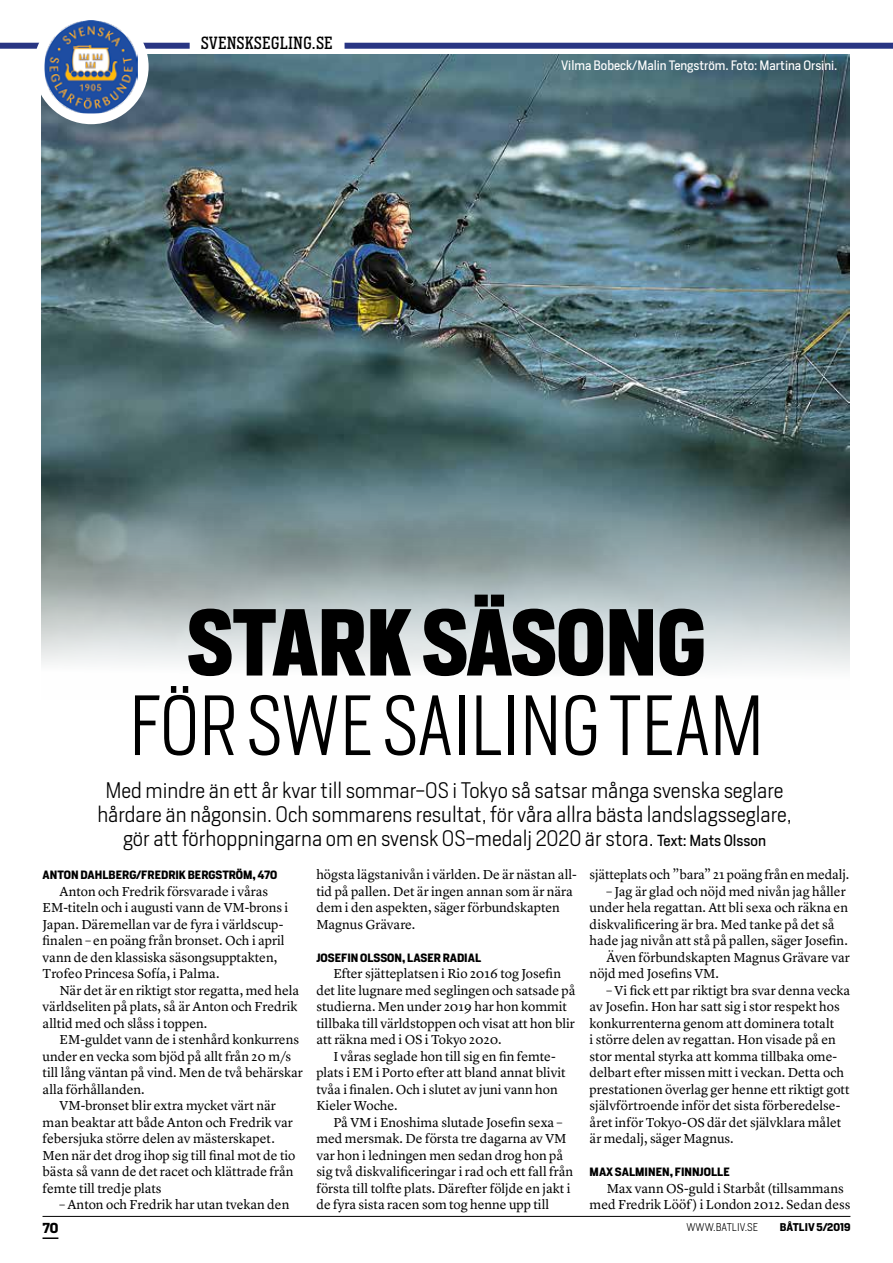
<style>
.page{position:relative;width:893px;height:1263px;background:#fff}
.page>*{position:absolute;margin:0;border:0;box-sizing:border-box;transform-origin:0 0}
.t1{font:700 88.5px "Heron Sans Cond";color:#000}
.t2{font:300 79.5px "Heron Sans Cond";color:#000}
.t3{font:300 21px/24px "Heron Sans";color:#000;text-align:center}
.t4{font:16.5px "Heron Serif Cond";letter-spacing:.04em;color:#000}
.t5{font:13.5px/16.5px "Lyon Text";color:#000}
.t6{font:700 13.5px "Heron Serif";color:#000}
.t7{font:12.75px "Heron Sans";color:#fff}
.t8{font:700 11.25px "Heron Sans";color:#000}
.t9{font:300 10.5px "Heron Sans";color:#000}
.t10{font:700 10.5px "Heron Sans";color:#000}
.s1{font-weight:400;font-size:15px}
</style>
<div class="page">
<div style="left:0;top:43px;width:190px;height:6px;background:#283583"></div>
<div style="left:345px;top:43px;width:548px;height:6px;background:#283583"></div>
<hr style="left:43px;top:1216px;width:807px;height:1px;background:#000">
<svg style="left:43px;top:1237px;width:15px;height:2px"></svg>
<img style="left:41px;top:54px;width:808px;height:616px">
<div style="left:34px;top:9px;width:115px;height:115px;background:#fff;border-radius:50%"></div>
<img style="left:45px;top:20px;width:93px;height:93px">
<p class="t4" style="left:201px;top:32px;width:133px">SVENSKSEGLING.SE</p>
<p class="t7" style="left:561px;top:57px;width:278px">Vilma Bobeck/Malin Tengström. Foto: Martina Orsini.</p>
<h1 class="t1" style="left:188px;top:585px;width:520px">STARK SÄSONG</h1>
<h2 class="t2" style="left:129px;top:676px;width:637px">FÖR SWE SAILING TEAM</h2>
<p class="t3" style="left:97px;top:778px;width:696px">Med mindre än ett år kvar till sommar-OS i Tokyo så satsar många svenska seglare hårdare än någonsin. Och sommarens resultat, för våra allra bästa landslagsseglare, gör att förhoppningarna om en svensk OS-medalj 2020 är stora. <span class="s1">Text: Mats Olsson</span></p>
<p class="t5" style="left:316px;top:865px;width:262px">högsta lägstanivån i världen. De är nästan all&shy;tid på pallen. Det är ingen annan som är nära dem i den aspekten, säger förbundskapten Magnus Grävare.</p>
<p class="t8" style="left:316px;top:950px;width:166px">JOSEFIN OLSSON, LASER RADIAL</p>
<p class="t5" style="left:316px;top:964px;width:261px;text-indent:17px">Efter sjätteplatsen i Rio 2016 tog Josefin det lite lugnare med seglingen och satsade på studierna. Men under 2019 har hon kommit tillbaka till världstoppen och visat att hon blir att räkna med i OS i Tokyo 2020.</p>
<p class="t5" style="left:316px;top:1047px;width:251px;text-indent:17px">I våras seglade hon till sig en fin femte&shy;plats i EM i Porto efter att bland annat blivit tvåa i finalen. Och i slutet av juni vann hon Kieler Woche.</p>
<p class="t5" style="left:316px;top:1113px;width:258px;text-indent:17px">På VM i Enoshima slutade Josefin sexa – med mersmak. De första tre dagarna av VM var hon i ledningen men sedan drog hon på sig två diskvalificeringar i rad och ett fall från första till tolfte plats. Därefter följde en jakt i de fyra sista racen som tog henne upp till</p>
<p class="t5" style="left:590px;top:865px;width:261px">sjätteplats och ”bara” 21 poäng från en medalj.</p>
<p class="t5" style="left:607px;top:882px;width:241px">– Jag är glad och nöjd med nivån jag håller</p>
<p class="t5" style="left:590px;top:898px;width:260px">under hela regattan. Att bli sexa och räkna en</p>
<p class="t5" style="left:590px;top:915px;width:246px">diskvalificering är bra. Med tanke på det så</p>
<p class="t5" style="left:590px;top:931px;width:260px">hade jag nivån att stå på pallen, säger Josefin.</p>
<p class="t5" style="left:607px;top:948px;width:245px">Även förbundskapten Magnus Grävare var</p>
<p class="t5" style="left:590px;top:964px;width:131px">nöjd med Josefins VM.</p>
<p class="t5" style="left:590px;top:981px;width:262px;text-indent:17px">– Vi fick ett par riktigt bra svar denna vecka av Josefin. Hon har satt sig i stor respekt hos konkurrenterna genom att dominera totalt<br>i större delen av regattan. Hon visade på en stor mental styrka att komma tillbaka ome&shy;delbart efter missen mitt i veckan. Detta och prestationen överlag ger henne ett riktigt gott självförtroende inför det sista förberedelse&shy;året inför Tokyo-OS där det självklara målet är medalj, säger Magnus.</p>
<p class="t8" style="left:590px;top:1164px;width:142px">MAX SALMINEN, FINNJOLLE</p>
<p class="t5" style="left:590px;top:1179px;width:262px;text-indent:17px">Max vann OS-guld i Starbåt (tillsammans med Fredrik Lööf ) i London 2012. Sedan dess</p>
<p class="t8" style="left:43px;top:867px;width:236px">ANTON DAHLBERG/FREDRIK BERGSTRÖM, 470</p>
<p class="t5" style="left:43px;top:882px;width:247px;text-indent:17px">Anton och Fredrik försvarade i våras EM-titeln och i augusti vann de VM-brons i Japan. Däremellan var de fyra i världscup&shy;finalen – en poäng från bronset. Och i april vann de den klassiska säsongsupptakten, Trofeo Princesa Sofía, i Palma.</p>
<p class="t5" style="left:43px;top:981px;width:258px;text-align:justify;text-indent:17px">När det är en riktigt stor regatta, med hela världseliten på plats, så är Anton och Fredrik alltid med och slåss i toppen.</p>
<p class="t5" style="left:60px;top:1030px;width:241px">EM-guldet vann de i stenhård konkurrens</p>
<p class="t5" style="left:43px;top:1047px;width:250px">under en vecka som bjöd på allt från 20 m/s</p>
<p class="t5" style="left:43px;top:1063px;width:262px">till lång väntan på vind. Men de två behärskar</p>
<p class="t5" style="left:43px;top:1080px;width:104px">alla förhållanden.</p>
<p class="t5" style="left:60px;top:1096px;width:218px">VM-bronset blir extra mycket värt när</p>
<p class="t5" style="left:43px;top:1113px;width:252px">man beaktar att både Anton och Fredrik var</p>
<p class="t5" style="left:43px;top:1129px;width:234px">febersjuka större delen av mästerskapet.</p>
<p class="t5" style="left:43px;top:1146px;width:254px">Men när det drog ihop sig till final mot de tio</p>
<p class="t5" style="left:43px;top:1162px;width:252px">bästa så vann de det racet och klättrade från</p>
<p class="t5" style="left:43px;top:1179px;width:120px">femte till tredje plats</p>
<p class="t5" style="left:60px;top:1195px;width:231px">– Anton och Fredrik har utan tvekan den</p>
<p class="t6" style="left:43px;top:1219px;width:17px">70</p>
<p class="t9" style="left:686px;top:1220px;width:73px">WWW.BATLIV.SE</p>
<p class="t10" style="left:780px;top:1220px;width:72px">BÅTLIV 5/2019</p>
</div>
